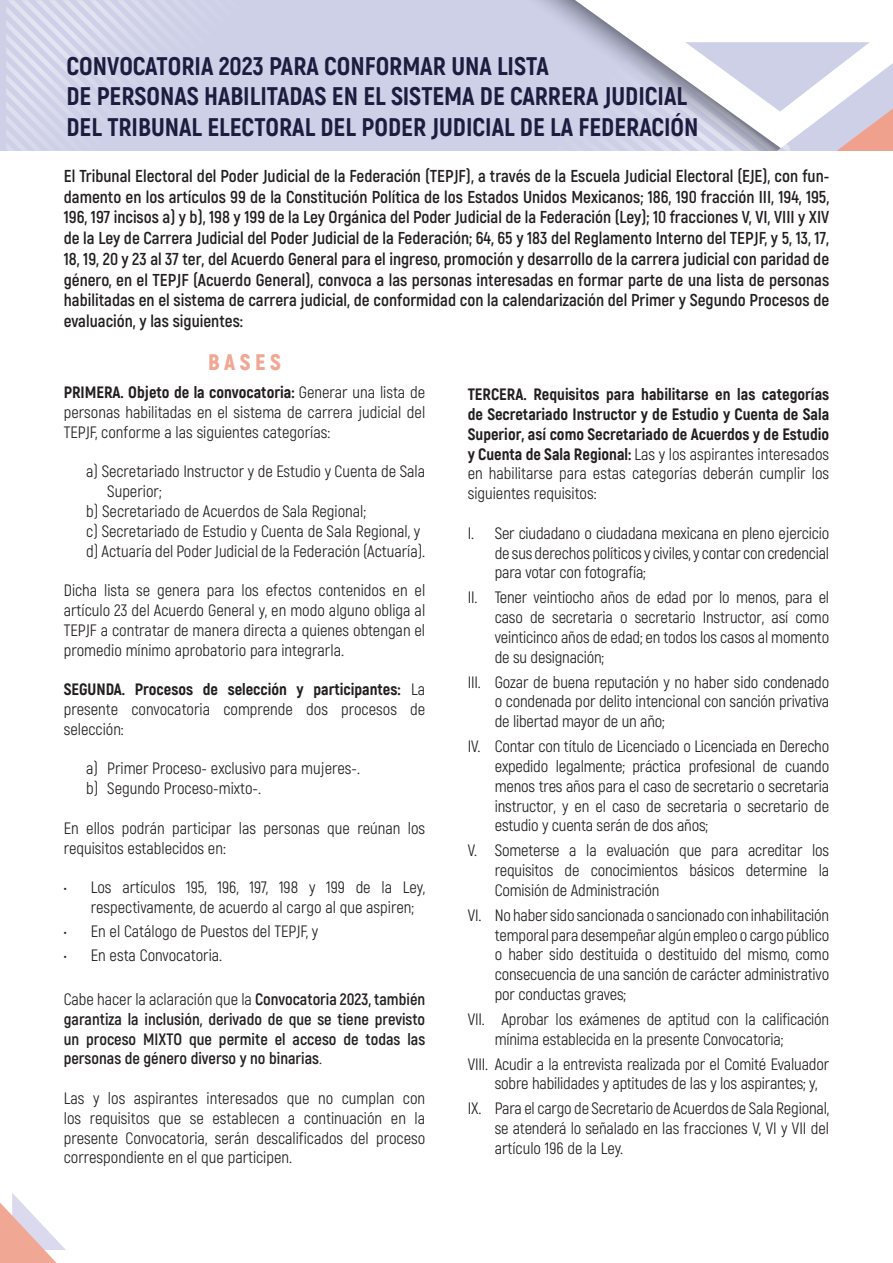
<style>
.page{position:relative;width:893px;height:1263px;background:#fff}
.page>*{position:absolute;margin:0;border:0;box-sizing:border-box;transform-origin:0 0}
.Estilo_de_párrafo_2{font:800 25.5px/30.6px "Akrobat";color:#1c1c3e}
.Estilo_de_párrafo_2-2{font:900 22.5px "Akrobat";color:#f0a794}
.Estilo_de_párrafo_2-3{font:700 17.25px/20.7px "Akrobat";color:#231f20;text-align:justify}
.Estilo_de_párrafo_2-4{font:16.5px/19.8px "Akrobat";color:#231f20;text-align:justify}
.Estilo_de_párrafo_2-5{font:800 16.5px/19.8px "Akrobat";color:#231f20;text-align:justify}
.Estilo_de_párrafo_2-6{font:700 16.5px/19.8px "Akrobat";color:#231f20;text-align:justify}
.s1{font-weight:800}
.s2{font-weight:400}
</style>
<div class="page">
<svg style="left:6px;top:0;width:200px;height:151px;background:#d2d4e9"></svg>
<div style="left:206px;top:0;width:351px;height:151px;background:#ced0e8"></div>
<svg style="left:557px;top:0;width:336px;height:151px"></svg>
<svg style="left:0;top:1193px;width:66px;height:70px"></svg>
<p class="Estilo_de_párrafo_2" style="left:67px;top:50px;width:633px">CONVOCATORIA 2023 PARA CONFORMAR UNA LISTA<br>DE PERSONAS HABILITADAS EN EL SISTEMA DE CARRERA JUDICIAL<br>DEL TRIBUNAL ELECTORAL DEL PODER JUDICIAL DE LA FEDERACIÓN</p>
<p class="Estilo_de_párrafo_2-3" style="left:64px;top:166px;width:767px">El Tribunal Electoral del Poder Judicial de la Federación (TEPJF), a través de la Escuela Judicial Electoral (EJE), con fun&shy;damento en los artículos 99 de la Constitución Política de los Estados Unidos Mexicanos; 186, 190 fracción III, 194, 195, 196, 197 incisos a) y b), 198 y 199 de la Ley Orgánica del Poder Judicial de la Federación (Ley); 10 fracciones V, VI, VIII y XIV de la Ley de Carrera Judicial del Poder Judicial de la Federación; 64, 65 y 183 del Reglamento Interno del TEPJF, y 5, 13, 17, 18, 19, 20 y 23 al 37 ter, del Acuerdo General para el ingreso, promoción y desarrollo de la carrera judicial con paridad de género, en el TEPJF (Acuerdo General), convoca a las personas interesadas en formar parte de una lista de personas habilitadas en el sistema de carrera judicial, de conformidad con la calendarización del Primer y Segundo Procesos de evaluación, y las siguientes:</p>
<p class="Estilo_de_párrafo_2-2" style="left:208px;top:347px;width:74px">B A S E S</p>
<p class="Estilo_de_párrafo_2-4" style="left:64px;top:382px;width:363px"><span class="s1">PRIMERA. Objeto de la convocatoria:</span> Generar una lista de personas habilitadas en el sistema de carrera judicial del TEPJF, conforme a las siguientes categorías:</p>
<p class="Estilo_de_párrafo_2-4" style="left:107px;top:462px;width:319px;text-indent:-21px">a) Secretariado Instructor y de Estudio y Cuenta de Sala<br>Superior;</p>
<p class="Estilo_de_párrafo_2-4" style="left:86px;top:501px;width:281px">b) Secretariado de Acuerdos de Sala Regional;</p>
<p class="Estilo_de_párrafo_2-4" style="left:86px;top:521px;width:336px">c) Secretariado de Estudio y Cuenta de Sala Regional, y</p>
<p class="Estilo_de_párrafo_2-4" style="left:86px;top:541px;width:340px">d) Actuaría del Poder Judicial de la Federación (Actuaría).</p>
<p class="Estilo_de_párrafo_2-4" style="left:64px;top:580px;width:363px">Dicha lista se genera para los efectos contenidos en el artículo 23 del Acuerdo General y, en modo alguno obliga al TEPJF a contratar de manera directa a quienes obtengan el promedio mínimo aprobatorio para integrarla.</p>
<p class="Estilo_de_párrafo_2-4" style="left:64px;top:679px;width:363px"><span class="s1">SEGUNDA. Procesos de selección y participantes:</span> La presente convocatoria comprende dos procesos de selección:</p>
<p class="Estilo_de_párrafo_2-4" style="left:86px;top:759px;width:275px">a) Primer Proceso- exclusivo para mujeres-.</p>
<p class="Estilo_de_párrafo_2-4" style="left:86px;top:778px;width:176px">b) Segundo Proceso-mixto-.</p>
<p class="Estilo_de_párrafo_2-4" style="left:64px;top:818px;width:363px">En ellos podrán participar las personas que reúnan los requisitos establecidos en:</p>
<p class="Estilo_de_párrafo_2-4" style="left:91px;top:877px;width:336px;text-indent:-27px">• Los artículos 195, 196, 197, 198 y 199 de la Ley, respectivamente, de acuerdo al cargo al que aspiren;</p>
<p class="Estilo_de_párrafo_2-4" style="left:64px;top:921px;width:256px">• En el Catálogo de Puestos del TEPJF, y</p>
<p class="Estilo_de_párrafo_2-4" style="left:64px;top:945px;width:160px">• En esta Convocatoria.</p>
<p class="Estilo_de_párrafo_2-6" style="left:64px;top:989px;width:363px"><span class="s2">Cabe hacer la aclaración que la</span> Convocatoria 2023, también garantiza la inclusión, derivado de que se tiene previsto un proceso MIXTO que permite el acceso de todas las personas de género diverso y no binarias<span class="s2">.</span></p>
<p class="Estilo_de_párrafo_2-4" style="left:64px;top:1088px;width:363px">Las y los aspirantes interesados que no cumplan con los requisitos que se establecen a continuación en la presente Convocatoria, serán descalificados del proceso correspondiente en el que participen.</p>
<p class="Estilo_de_párrafo_2-5" style="left:468px;top:384px;width:363px">TERCERA. Requisitos para habilitarse en las categorías de Secretariado Instructor y de Estudio y Cuenta de Sala Superior, así como Secretariado de Acuerdos y de Estudio y Cuenta de Sala Regional: <span class="s2">Las y los aspirantes interesados en habilitarse para estas categorías deberán cumplir los siguientes requisitos:</span></p>
<p class="Estilo_de_párrafo_2-4" style="left:495px;top:523px;width:336px;text-indent:-27px">I. Ser ciudadano o ciudadana mexicana en pleno ejercicio de sus derechos políticos y civiles, y contar con credencial para votar con fotografía;</p>
<p class="Estilo_de_párrafo_2-4" style="left:495px;top:588px;width:336px;text-indent:-27px">II. Tener veintiocho años de edad por lo menos, para el caso de secretaria o secretario Instructor, así como veinticinco años de edad; en todos los casos al momento de su designación;</p>
<p class="Estilo_de_párrafo_2-4" style="left:495px;top:672px;width:336px;text-indent:-27px">III. Gozar de buena reputación y no haber sido condenado o condenada por delito intencional con sanción privativa de libertad mayor de un año;</p>
<p class="Estilo_de_párrafo_2-4" style="left:495px;top:736px;width:336px;text-indent:-27px">IV. Contar con título de Licenciado o Licenciada en Derecho expedido legalmente; práctica profesional de cuando menos tres años para el caso de secretario o secretaria instructor, y en el caso de secretaria o secretario de estudio y cuenta serán de dos años;</p>
<p class="Estilo_de_párrafo_2-4" style="left:495px;top:841px;width:336px;text-indent:-27px">V. Someterse a la evaluación que para acreditar los requisitos de conocimientos básicos determine la Comisión de Administración</p>
<p class="Estilo_de_párrafo_2-4" style="left:495px;top:905px;width:336px;text-indent:-27px">VI. No haber sido sancionada o sancionado con inhabilitación temporal para desempeñar algún empleo o cargo público o haber sido destituida o destituido del mismo, como consecuencia de una sanción de carácter administrativo por conductas graves;</p>
<p class="Estilo_de_párrafo_2-4" style="left:495px;top:1009px;width:336px;text-indent:-27px">VII. Aprobar los exámenes de aptitud con la calificación mínima establecida en la presente Convocatoria;</p>
<p class="Estilo_de_párrafo_2-4" style="left:495px;top:1054px;width:336px;text-indent:-27px">VIII. Acudir a la entrevista realizada por el Comité Evaluador sobre habilidades y aptitudes de las y los aspirantes; y,</p>
<p class="Estilo_de_párrafo_2-4" style="left:495px;top:1099px;width:336px;text-indent:-27px">IX. Para el cargo de Secretario de Acuerdos de Sala Regional, se atenderá lo señalado en las fracciones V, VI y VII del artículo 196 de la Ley.</p>
</div>
